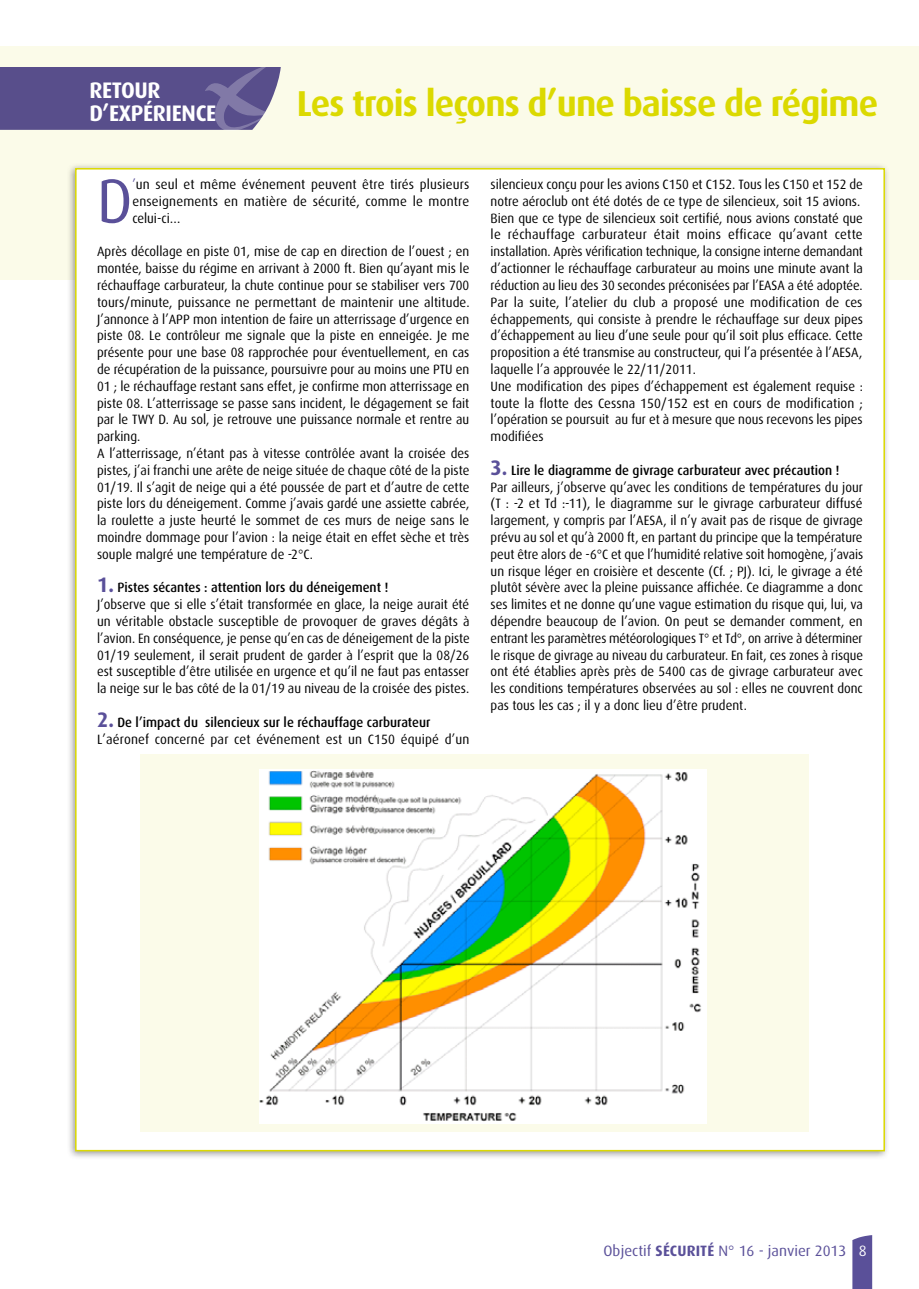
<style>
.page{position:relative;width:919px;height:1289px;background:#fff}
.page>*{position:absolute;margin:0;border:0;box-sizing:border-box;transform-origin:0 0}
.t1{font:62.4px "Dax OT";color:#5a5099;scale:.95 1}
.t2{font:700 36px "Dax OT";letter-spacing:-.025em;color:#dbd900}
.t3{font:700 22.5px/22.5px "Dax OT";letter-spacing:-.015em;color:#fff}
.t4{font:15px "Dax OT";color:#5a5099}
.t5{font:13.5px/16.8px "Dax OT";color:#000;scale:.95 1}
.t6{font:13.5px/16.8px "Dax OT";color:#000;text-align:justify}
.s1{color:#5a5099}
.s2{font-weight:700;font-size:21px;color:#5a5099}
.s3{font-weight:500}
.s4{font-weight:700}
.s5{color:#fff}
</style>
<div class="page">
<svg style="left:852px;top:1235px;width:20px;height:53px"></svg>
<div style="left:0;top:46px;width:918px;height:234px;background:#fbfbe9"></div>
<svg style="left:0;top:67px;width:281px;height:63px;background:#615890"></svg>
<div style="left:66px;top:162px;width:824px;height:997px;background:#000;opacity:.4"></div>
<div style="left:75px;top:168px;width:809px;height:983px;background:#fff;border:2px solid #dbd900"></div>
<div style="left:140px;top:753px;width:669px;height:378px;background:#fbfbe9"></div>
<img style="left:259px;top:769px;width:447px;height:354px">
<h3 class="t3" style="left:89px;top:79px;width:126px">Retour d’expérience</h3>
<h2 class="t2" style="left:297px;top:83px;width:583px">Les trois leçons d’une baisse de régime</h2>
<h1 class="t1" style="left:97px;top:166px;width:39px">D</h1>
<p class="t6" style="left:132px;top:176px;width:338px"><span class="s1">’</span>un seul et même événement peuvent être tirés plusieurs enseignements en matière de sécurité, comme le montre celui-ci…</p>
<p class="t5" style="left:97px;top:243px;width:393px">Après décollage en piste 01, mise de cap en direction de l’ouest ; en montée, baisse du régime en arrivant à 2000 ft. Bien qu’ayant mis le réchauffage carburateur, la chute continue pour se stabiliser vers 700 tours/minute, puissance ne permettant de maintenir une altitude.<br>J’annonce à l’APP mon intention de faire un atterrissage d’urgence en piste 08. Le contrôleur me signale que la piste en enneigée. Je me présente pour une base 08 rapprochée pour éventuellement, en cas de récupération de la puissance, poursuivre pour au moins une PTU en 01 ; le réchauffage restant sans effet, je confirme mon atterrissage en piste 08. L’atterrissage se passe sans incident, le dégagement se fait par le TWY D. Au sol, je retrouve une puissance normale et rentre au parking.<br>A l’atterrissage, n’étant pas à vitesse contrôlée avant la croisée des pistes, j’ai franchi une arête de neige située de chaque côté de la piste 01/19. Il s’agit de neige qui a été poussée de part et d’autre de cette piste lors du déneigement. Comme j’avais gardé une assiette cabrée, la roulette a juste heurté le sommet de ces murs de neige sans le moindre dommage pour l’avion : la neige était en effet sèche et très souple malgré une température de -2°C.</p>
<p class="t5" style="left:97px;top:579px;width:393px"><span class="s2">1.</span> <span class="s3">Pistes sécantes : attention lors du déneigement !<br></span>J’observe que si elle s’était transformée en glace, la neige aurait été un véritable obstacle susceptible de provoquer de graves dégâts à l’avion. En conséquence, je pense qu’en cas de déneigement de la piste 01/19 seulement, il serait prudent de garder à l’esprit que la 08/26 est susceptible d’être utilisée en urgence et qu’il ne faut pas entasser la neige sur le bas côté de la 01/19 au niveau de la croisée des pistes.</p>
<p class="t6" style="left:97px;top:714px;width:374px"><span class="s2">2.</span> <span class="s3">De l’impact du silencieux sur le réchauffage carburateur<br></span>L’aéronef concerné par cet événement est un C150 équipé d’un</p>
<p class="t5" style="left:490px;top:176px;width:393px">silencieux conçu pour les avions C150 et C152. Tous les C150 et 152 de notre aéroclub ont été dotés de ce type de silencieux, soit 15 avions.<br>Bien que ce type de silencieux soit certifié, nous avions constaté que le réchauffage carburateur était moins efficace qu’avant cette installation. Après vérification technique, la consigne interne demandant d’actionner le réchauffage carburateur au moins une minute avant la réduction au lieu des 30 secondes préconisées par l’EASA a été adoptée.<br>Par la suite, l’atelier du club a proposé une modification de ces échappements, qui consiste à prendre le réchauffage sur deux pipes d’échappement au lieu d’une seule pour qu’il soit plus efficace. Cette proposition a été transmise au constructeur, qui l’a présentée à l’AESA, laquelle l’a approuvée le 22/11/2011.<br>Une modification des pipes d’échappement est également requise : toute la flotte des Cessna 150/152 est en cours de modification ; l’opération se poursuit au fur et à mesure que nous recevons les pipes modifiées</p>
<p class="t5" style="left:490px;top:462px;width:393px"><span class="s2">3.</span> <span class="s3">Lire le diagramme de givrage carburateur avec précaution !<br></span>Par ailleurs, j’observe qu’avec les conditions de températures du jour (T : -2 et Td :-11), le diagramme sur le givrage carburateur diffusé largement, y compris par l’AESA, il n’y avait pas de risque de givrage prévu au sol et qu’à 2000 ft, en partant du principe que la température peut être alors de -6°C et que l’humidité relative soit homogène, j’avais un risque léger en croisière et descente (Cf. ; PJ). Ici, le givrage a été plutôt sévère avec la pleine puissance affichée. Ce diagramme a donc ses limites et ne donne qu’une vague estimation du risque qui, lui, va dépendre beaucoup de l’avion. On peut se demander comment, en entrant les paramètres météorologiques T° et Td°, on arrive à déterminer le risque de givrage au niveau du carburateur. En fait, ces zones à risque ont été établies après près de 5400 cas de givrage carburateur avec les conditions températures observées au sol : elles ne couvrent donc pas tous les cas ; il y a donc lieu d’être prudent.</p>
<p class="t4" style="left:603px;top:1242px;width:265px">Objectif <span class="s4">Sécurité</span> N° 16 - janvier 2013 <span class="s5">8</span></p>
</div>
